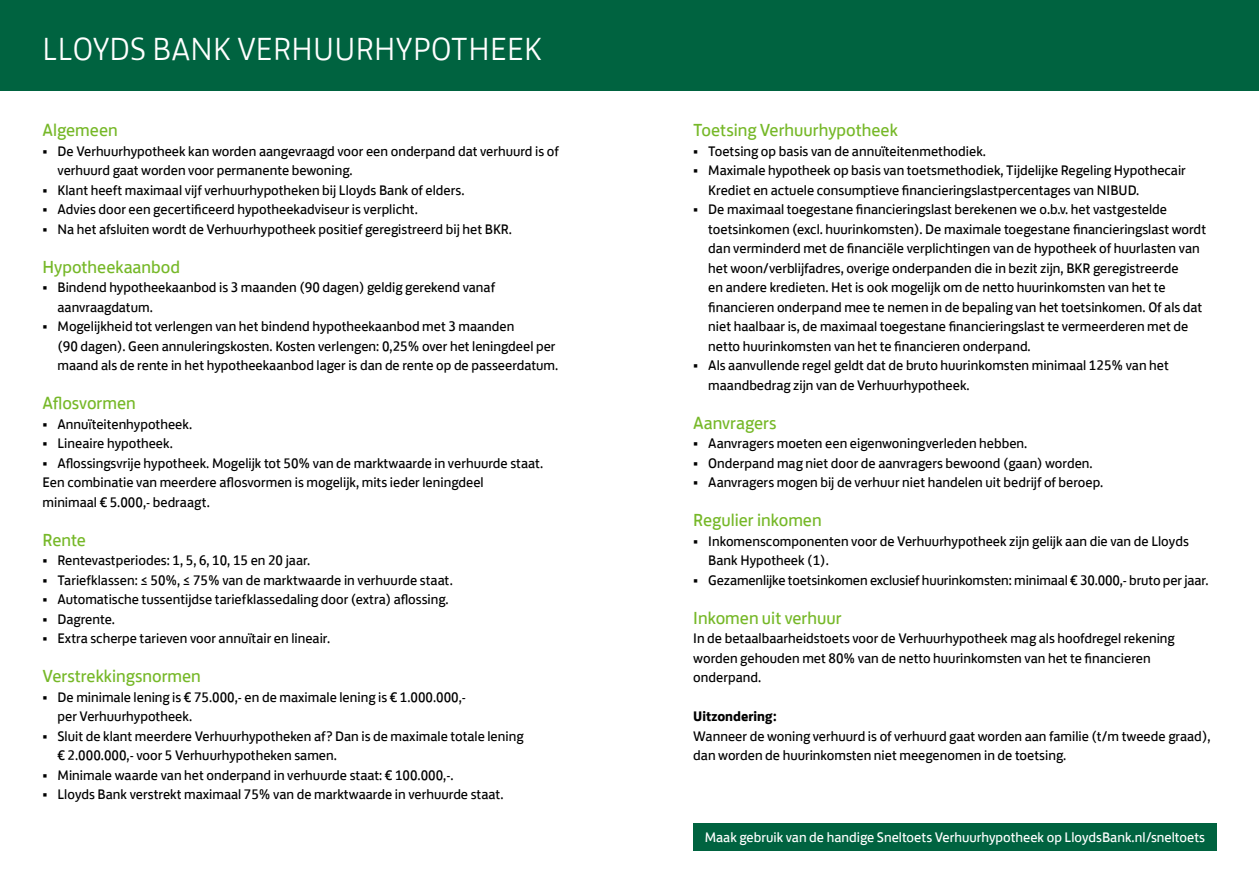
<style>
.page{position:relative;width:1259px;height:893px;background:#fff}
.page>*{position:absolute;margin:0;border:0;box-sizing:border-box;transform-origin:0 0}
.t1{font:300 33px "Lloyds Bank Jack";letter-spacing:.01em;color:#fff}
.t2{font:18px "Lloyds Bank Jack";color:#76b828}
.t3{font:14.25px/19.5px "Lloyds Bank Jack";color:#000}
.t4{font:14.25px "Lloyds Bank Jack";color:#fff}
.t5{font:700 14.25px "Lloyds Bank Jack";color:#000}
</style>
<div class="page">
<div style="left:0;top:0;width:1259px;height:90px;background:#006340"></div>
<div style="left:693px;top:823px;width:523px;height:27px;background:#006340"></div>
<h1 class="t1" style="left:43px;top:23px;width:501px">LLOYDS BANK VERHUURHYPOTHEEK</h1>
<p class="t2" style="left:43px;top:116px;width:77px">Algemeen</p>
<p class="t3" style="left:58px;top:140px;width:503px;text-indent:-15px">• De Verhuurhypotheek kan worden aangevraagd voor een onderpand dat verhuurd is of verhuurd gaat worden voor permanente bewoning.</p>
<p class="t3" style="left:43px;top:179px;width:423px">• Klant heeft maximaal vijf verhuurhypotheken bij Lloyds Bank of elders.</p>
<p class="t3" style="left:43px;top:198px;width:377px">• Advies door een gecertificeerd hypotheekadviseur is verplicht.</p>
<p class="t3" style="left:43px;top:218px;width:471px">• Na het afsluiten wordt de Verhuurhypotheek positief geregistreerd bij het BKR.</p>
<p class="t2" style="left:43px;top:252px;width:139px">Hypotheekaanbod</p>
<p class="t3" style="left:58px;top:276px;width:439px;text-indent:-15px">• Bindend hypotheekaanbod is 3 maanden (90 dagen) geldig gerekend vanaf aanvraagdatum.</p>
<p class="t3" style="left:58px;top:315px;width:502px;text-indent:-15px">• Mogelijkheid tot verlengen van het bindend hypotheekaanbod met 3 maanden<br>(90 dagen). Geen annuleringskosten. Kosten verlengen: 0,25% over het leningdeel per maand als de rente in het hypotheekaanbod lager is dan de rente op de passeerdatum.</p>
<p class="t2" style="left:43px;top:389px;width:95px">Aflosvormen</p>
<p class="t3" style="left:43px;top:413px;width:151px">• Annuïteitenhypotheek.</p>
<p class="t3" style="left:43px;top:432px;width:132px">• Lineaire hypotheek.</p>
<p class="t3" style="left:43px;top:452px;width:502px">• Aflossingsvrije hypotheek. Mogelijk tot 50% van de marktwaarde in verhuurde staat.<br>Een combinatie van meerdere aflosvormen is mogelijk, mits ieder leningdeel<br>minimaal € 5.000,- bedraagt.</p>
<p class="t2" style="left:43px;top:525px;width:45px">Rente</p>
<p class="t3" style="left:43px;top:549px;width:269px">• Rentevastperiodes: 1, 5, 6, 10, 15 en 20 jaar.</p>
<p class="t3" style="left:43px;top:569px;width:412px">• Tariefklassen: ≤ 50%, ≤ 75% van de marktwaarde in verhuurde staat.</p>
<p class="t3" style="left:43px;top:588px;width:408px">• Automatische tussentijdse tariefklassedaling door (extra) aflossing.</p>
<p class="t3" style="left:43px;top:608px;width:74px">• Dagrente.</p>
<p class="t3" style="left:43px;top:627px;width:289px">• Extra scherpe tarieven voor annuïtair en lineair.</p>
<p class="t2" style="left:43px;top:662px;width:160px">Verstrekkingsnormen</p>
<p class="t3" style="left:58px;top:686px;width:410px;text-indent:-15px">• De minimale lening is € 75.000,- en de maximale lening is € 1.000.000,- per Verhuurhypotheek.</p>
<p class="t3" style="left:58px;top:725px;width:467px;text-indent:-15px">• Sluit de klant meerdere Verhuurhypotheken af? Dan is de maximale totale lening € 2.000.000,- voor 5 Verhuurhypotheken samen.</p>
<p class="t3" style="left:43px;top:764px;width:413px">• Minimale waarde van het onderpand in verhuurde staat: € 100.000,-.</p>
<p class="t3" style="left:43px;top:783px;width:462px">• Lloyds Bank verstrekt maximaal 75% van de marktwaarde in verhuurde staat.</p>
<p class="t2" style="left:693px;top:116px;width:206px">Toetsing Verhuurhypotheek</p>
<p class="t3" style="left:693px;top:140px;width:294px">• Toetsing op basis van de annuïteitenmethodiek.</p>
<p class="t3" style="left:708px;top:159px;width:479px;text-indent:-15px">• Maximale hypotheek op basis van toetsmethodiek, Tijdelijke Regeling Hypothecair<br>Krediet en actuele consumptieve financieringslastpercentages van NIBUD.</p>
<p class="t3" style="left:708px;top:198px;width:499px;text-indent:-15px">• De maximaal toegestane financieringslast berekenen we o.b.v. het vastgestelde toetsinkomen (excl. huurinkomsten). De maximale toegestane financieringslast wordt dan verminderd met de financiële verplichtingen van de hypotheek of huurlasten van het woon/verblijfadres, overige onderpanden die in bezit zijn, BKR geregistreerde<br>en andere kredieten. Het is ook mogelijk om de netto huurinkomsten van het te financieren onderpand mee te nemen in de bepaling van het toetsinkomen. Of als dat niet haalbaar is, de maximaal toegestane financieringslast te vermeerderen met de netto huurinkomsten van het te financieren onderpand.</p>
<p class="t3" style="left:708px;top:354px;width:462px;text-indent:-15px">• Als aanvullende regel geldt dat de bruto huurinkomsten minimaal 125% van het maandbedrag zijn van de Verhuurhypotheek.</p>
<p class="t2" style="left:693px;top:408px;width:85px">Aanvragers</p>
<p class="t3" style="left:693px;top:432px;width:336px">• Aanvragers moeten een eigenwoningverleden hebben.</p>
<p class="t3" style="left:693px;top:452px;width:401px">• Onderpand mag niet door de aanvragers bewoond (gaan) worden.</p>
<p class="t3" style="left:693px;top:471px;width:411px">• Aanvragers mogen bij de verhuur niet handelen uit bedrijf of beroep.</p>
<p class="t2" style="left:693px;top:506px;width:130px">Regulier inkomen</p>
<p class="t3" style="left:708px;top:530px;width:482px;text-indent:-15px">• Inkomenscomponenten voor de Verhuurhypotheek zijn gelijk aan die van de Lloyds<br>Bank Hypotheek (1).</p>
<p class="t3" style="left:693px;top:569px;width:517px">• Gezamenlijke toetsinkomen exclusief huurinkomsten: minimaal € 30.000,- bruto per jaar.</p>
<p class="t2" style="left:693px;top:603px;width:150px">Inkomen uit verhuur</p>
<p class="t3" style="left:693px;top:627px;width:483px">In de betaalbaarheidstoets voor de Verhuurhypotheek mag als hoofdregel rekening worden gehouden met 80% van de netto huurinkomsten van het te financieren onderpand.</p>
<p class="t5" style="left:693px;top:704px;width:85px">Uitzondering:</p>
<p class="t3" style="left:693px;top:725px;width:519px">Wanneer de woning verhuurd is of verhuurd gaat worden aan familie (t/m tweede graad), dan worden de huurinkomsten niet meegenomen in de toetsing.</p>
<p class="t4" style="left:704px;top:826px;width:502px">Maak gebruik van de handige Sneltoets Verhuurhypotheek op LloydsBank.nl/sneltoets</p>
</div>
